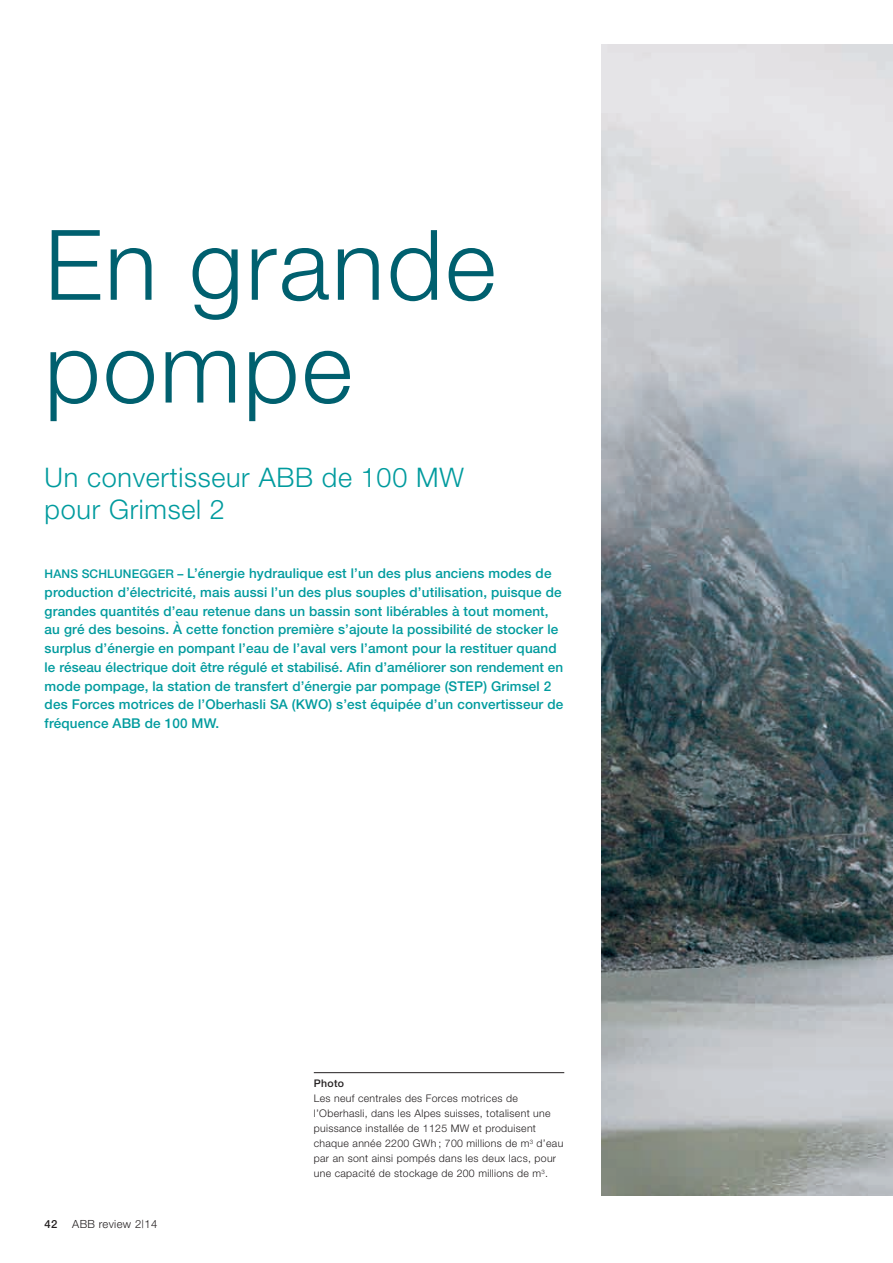
<style>
.page{position:relative;width:893px;height:1263px;background:#fff}
.page>*{position:absolute;margin:0;border:0;box-sizing:border-box;transform-origin:0 0}
.t1{font:300 97.5px/102.8px "Helvetica Neue";letter-spacing:.025em;color:#00606f}
.t2{font:300 27px/31.5px "Helvetica Neue";letter-spacing:.025em;color:#009b9e}
.t3{font:500 13.5px/18.8px "Helvetica Neue";letter-spacing:.01em;color:#009b9e}
.t4{font:300 11.25px "Helvetica Neue";letter-spacing:.03em;color:#231f20}
.t5{font:500 11.25px "Helvetica Neue";color:#231f20}
.t6{font:300 10.5px/15px "Helvetica Neue";letter-spacing:.03em;color:#231f20}
.t7{font:500 10.5px "Helvetica Neue";letter-spacing:.03em;color:#231f20}
.s1{font-size:12px}
</style>
<div class="page">
<hr style="left:314px;top:1072px;width:250px;height:1px;background:#231f20">
<img style="left:602px;top:45px;width:291px;height:1151px">
<h1 class="t1" style="left:45px;top:212px;width:453px">En grande pompe</h1>
<h2 class="t2" style="left:45px;top:461px;width:421px">Un convertisseur ABB de 100 MW pour Grimsel 2</h2>
<p class="t3" style="left:45px;top:564px;width:520px"><span class="s1">HANS SCHLUNEGGER –</span> L’énergie hydraulique est l’un des plus anciens modes de production d’électricité, mais aussi l’un des plus souples d’utilisation, puisque de grandes quantités d’eau retenue dans un bassin sont libérables à tout moment, au gré des besoins. À cette fonction première s’ajoute la possibilité de stocker le surplus d’énergie en pompant l’eau de l’aval vers l’amont pour la restituer quand le réseau électrique doit être régulé et stabilisé. Afin d’améliorer son rendement en mode pompage, la station de transfert d’énergie par pompage (STEP) Grimsel 2 des Forces motrices de l’Oberhasli SA (KWO) s’est équipée d’un convertisseur de fréquence ABB de 100 MW.</p>
<p class="t5" style="left:45px;top:1217px;width:14px">42</p>
<p class="t4" style="left:72px;top:1217px;width:86px">ABB review 2|14</p>
<p class="t7" style="left:314px;top:1077px;width:32px">Photo</p>
<p class="t6" style="left:314px;top:1090px;width:251px">Les neuf centrales des Forces motrices de l’Oberhasli, dans les Alpes suisses, totalisent une puissance installée de 1125 MW et produisent chaque année 2200 GWh ; 700 millions de m<sup>3</sup> d’eau par an sont ainsi pompés dans les deux lacs, pour une capacité de stockage de 200 millions de m<sup>3</sup>.</p>
</div>
